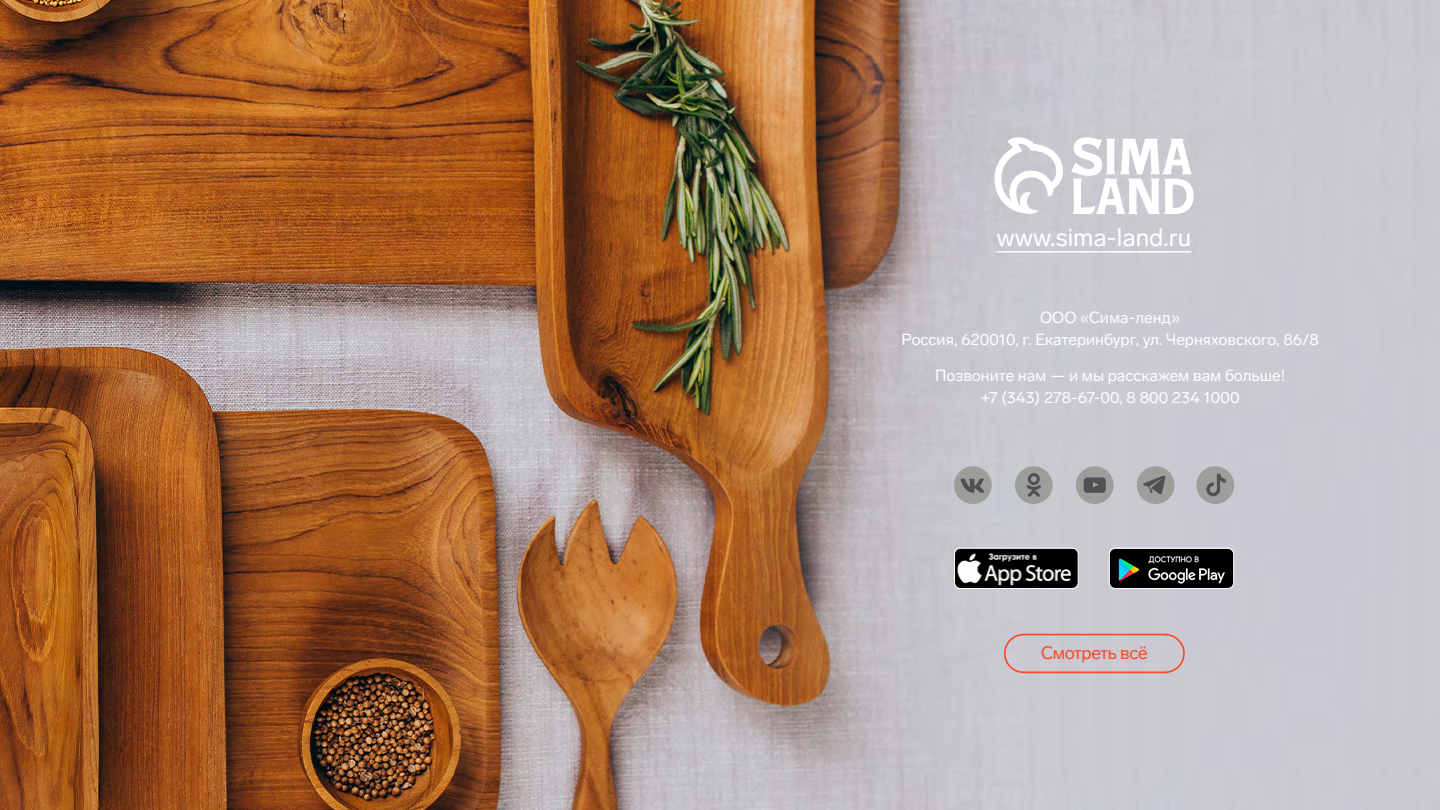
<style>
.page{position:relative;width:1440px;height:810px;background:#fff}
.page>*{position:absolute;margin:0;border:0;box-sizing:border-box;transform-origin:0 0}
.t1{font:25px "Lab Grotesque";color:#fff}
.t2{font:17.9px "Lab Grotesque";letter-spacing:-.025em;color:#fc4823}
.t3{font:16px/22px "Lab Grotesque";color:#fff;text-align:center}
</style>
<div class="page">
<img style="left:0;top:0;width:1440px;height:810px">
<hr style="left:996px;top:251px;width:195px;height:2px;background:#fff">
<svg style="left:1071px;top:137px;width:123px;height:77px"></svg>
<svg style="left:995px;top:137px;width:69px;height:77px"></svg>
<div style="left:1004px;top:634px;width:181px;height:39px;border:2px solid #fc4823;border-radius:18px"></div>
<div style="left:1076px;top:466px;width:38px;height:38px;background:#9d9d9c;border-radius:50%"></div>
<svg style="left:1084px;top:477px;width:22px;height:16px"></svg>
<div style="left:954px;top:466px;width:38px;height:38px;background:#9d9d9c;border-radius:50%"></div>
<svg style="left:961px;top:479px;width:23px;height:14px"></svg>
<div style="left:1015px;top:466px;width:38px;height:38px;background:#9d9d9c;border-radius:50%"></div>
<svg style="left:1027px;top:473px;width:14px;height:24px"></svg>
<div style="left:1137px;top:466px;width:38px;height:38px;background:#9d9d9c;border-radius:50%"></div>
<svg style="left:1143px;top:476px;width:22px;height:18px"></svg>
<div style="left:1196px;top:466px;width:38px;height:38px;background:#9d9d9c;border-radius:50%"></div>
<svg style="left:1206px;top:474px;width:20px;height:22px"></svg>
<img style="left:1109px;top:548px;width:125px;height:41px">
<div style="left:1109px;top:548px;width:125px;height:41px;border:1px solid #fff;border-radius:6px"></div>
<img style="left:955px;top:548px;width:123px;height:41px">
<div style="left:954px;top:548px;width:125px;height:41px;border:1px solid #fff;border-radius:6px"></div>
<h1 class="t1" style="left:996px;top:222px;width:196px">www.sima-land.ru</h1>
<p class="t3" style="left:902px;top:307px;width:419px">ООО «Сима-ленд»<br>Россия, 620010, г. Екатеринбург, ул. Черняховского, 86/8</p>
<p class="t3" style="left:935px;top:365px;width:352px">Позвоните нам — и мы расскажем вам больше! +7 (343) 278-67-00, 8 800 234 1000</p>
<p class="t2" style="left:1041px;top:642px;width:108px">Смотреть всё</p>
</div>
